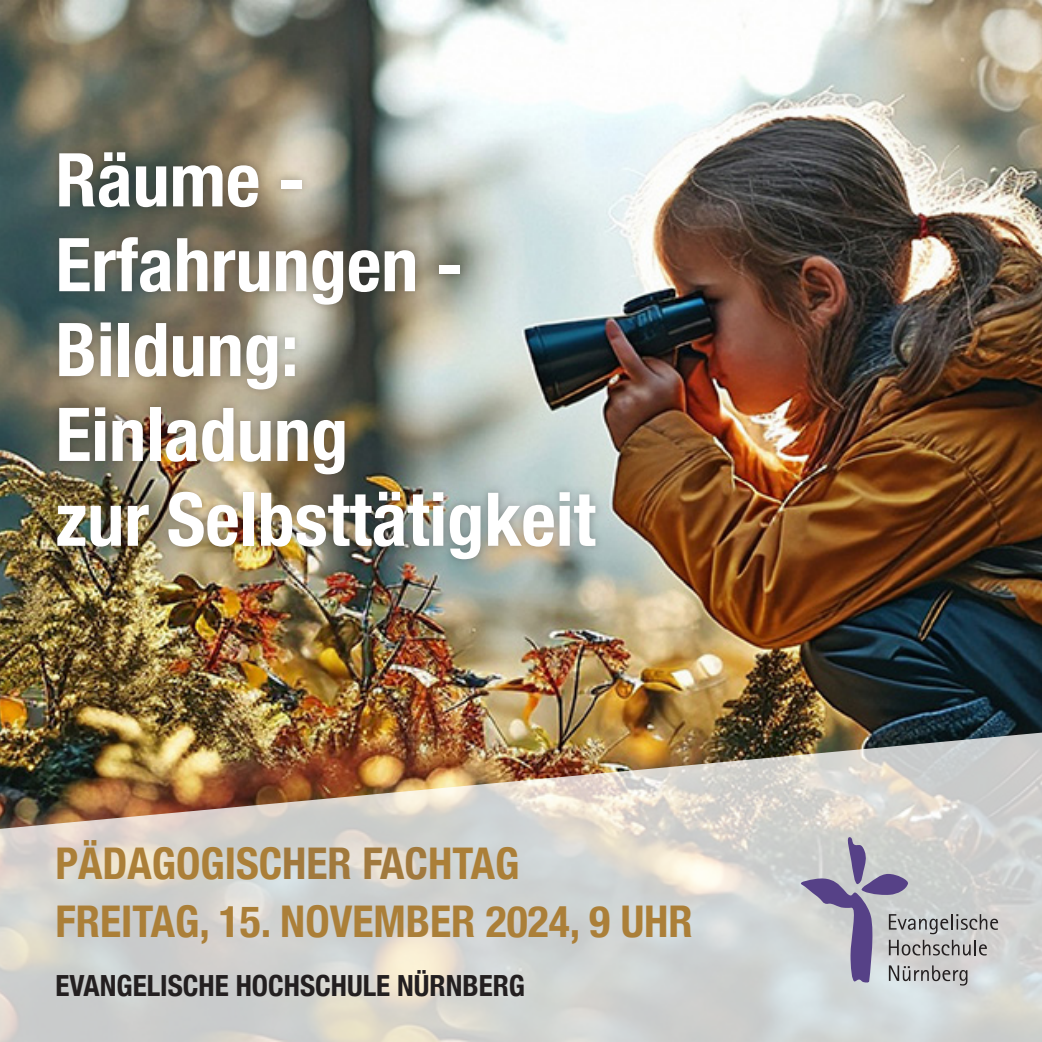
<style>
.page{position:relative;width:1042px;height:1042px;background:#fff}
.page>*{position:absolute;margin:0;border:0;box-sizing:border-box;transform-origin:0 0}
.t1{font:700 condensed 74.2px/84.9px "Helvetica Neue";color:#fff}
.t2{font:700 condensed 43.75px "Helvetica Neue";color:#ab7f38}
.t3{font:700 condensed 29.22px "Helvetica Neue";color:#231f20}
.s1{color:#a1793d}
</style>
<div class="page">
<img style="left:0;top:0;width:1042px;height:727px">
<img style="left:0;top:727px;width:1042px;height:315px">
<svg style="left:800px;top:837px;width:198px;height:148px;background:#b8b8bf"></svg>
<div style="left:48px;top:142px;width:556px;height:426px;background:#231f20;opacity:.35"></div>
<p class="t1" style="left:56px;top:132px;width:410px">Räume -<br>Erfahrungen -<br>Bildung:</p>
<p class="t1" style="left:56px;top:387px;width:541px">Einladung<br>zur Selbsttätigkeit</p>
<p class="t2" style="left:56px;top:827px;width:465px">PÄDAGOGISC<span class="s1">HER FAC</span>HTAG</p>
<p class="t2" style="left:56px;top:885px;width:639px">FREITAG, 15. NOVEMBER 2024, 9 UHR</p>
<p class="t3" style="left:56px;top:961px;width:471px">EVANGELISCHE HOCHSCHULE NÜRNBERG</p>
</div>
